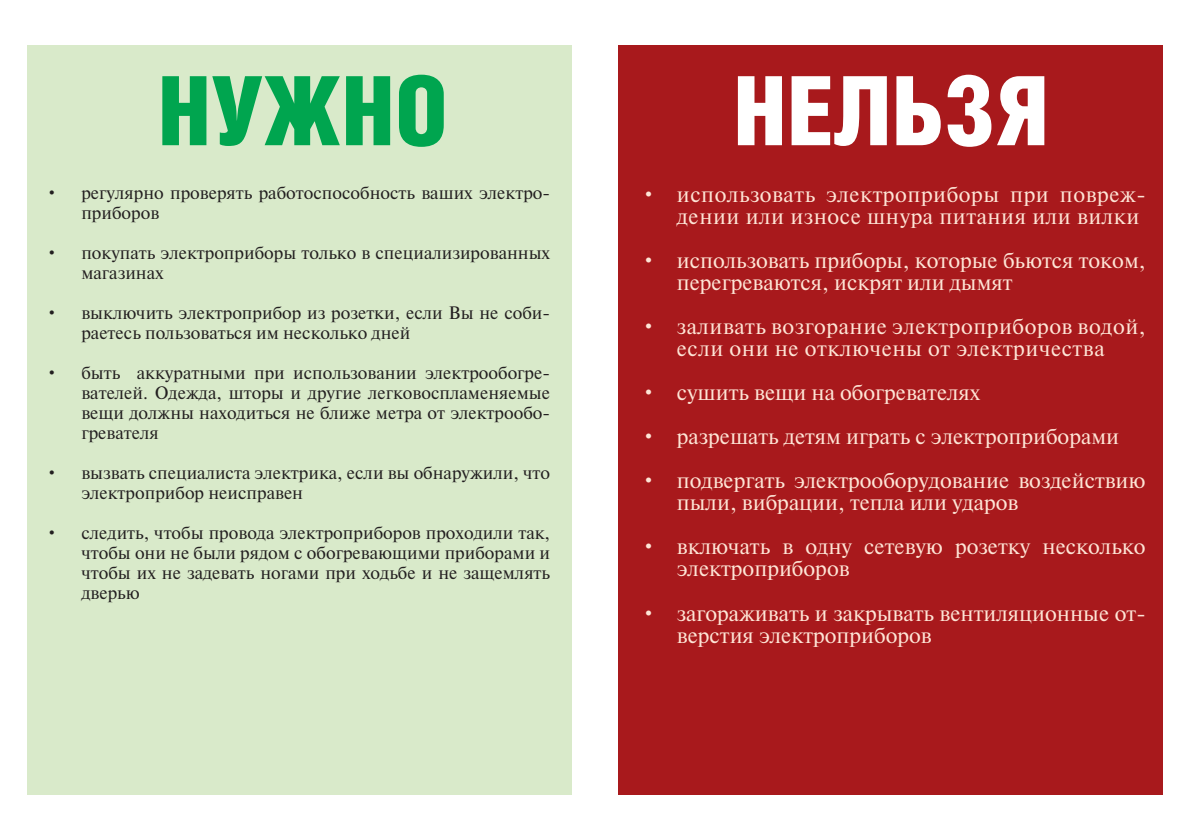
<style>
.page{position:relative;width:1191px;height:840px;background:#fff}
.page>*{position:absolute;margin:0;border:0;box-sizing:border-box;transform-origin:0 0}
.t1{font:900 96px "Helios Cond";color:#fff}
.t2{font:900 96px "Helios Cond";color:#00a54f}
.t3{font:22px/22px "Newton C";color:#fee5d6}
.t4{font:22px/22px "Newton C";letter-spacing:.025em;color:#fee5d6;text-align:right}
.t5{font:18px/20px "Newton C";color:#231f20}
</style>
<div class="page">
<div style="left:27px;top:45px;width:544px;height:749px;background:#d9eaca"></div>
<div style="left:618px;top:45px;width:544px;height:749px;background:#a8191c"></div>
<h1 class="t2" style="left:157px;top:56px;width:292px">НУЖНО</h1>
<h1 class="t1" style="left:733px;top:56px;width:317px">НЕЛЬЗЯ</h1>
<p class="t5" style="left:81px;top:183px;width:470px;text-indent:-36px">• регулярно проверять работоспособность ваших электро&shy;приборов</p>
<p class="t5" style="left:81px;top:243px;width:470px;text-indent:-36px">• покупать электроприборы только в специализированных магазинах</p>
<p class="t5" style="left:81px;top:303px;width:470px;text-indent:-36px">• выключить электроприбор из розетки, если Вы не соби&shy;раетесь пользоваться им несколько дней</p>
<p class="t5" style="left:81px;top:363px;width:470px;text-align:justify;text-indent:-36px">• быть аккуратными при использовании электрообогре&shy;вателей. Одежда, шторы и другие легковоспламеняемые вещи должны находиться не ближе метра от электрообо&shy;гревателя</p>
<p class="t5" style="left:81px;top:463px;width:470px;text-indent:-36px">• вызвать специалиста электрика, если вы обнаружили, что электроприбор неисправен</p>
<p class="t5" style="left:81px;top:523px;width:470px;text-align:justify;text-indent:-36px">• следить, чтобы провода электроприборов проходили так, чтобы они не были рядом с обогревающими приборами и чтобы их не задевать ногами при ходьбе и не защемлять дверью</p>
<p class="t4" style="left:641px;top:183px;width:506px">• использовать электроприборы при повреж&shy;дении или износе шнура питания или вилки</p>
<p class="t3" style="left:677px;top:249px;width:470px;text-indent:-36px">• использовать приборы, которые бьются током, перегреваются, искрят или дымят</p>
<p class="t4" style="left:641px;top:315px;width:506px;text-align:center">• заливать возгорание электроприборов водой, если они не отключены от электричества</p>
<p class="t3" style="left:641px;top:381px;width:341px">• сушить вещи на обогревателях</p>
<p class="t3" style="left:641px;top:425px;width:480px">• разрешать детям играть с электроприборами</p>
<p class="t3" style="left:677px;top:469px;width:470px;text-indent:-36px">• подвергать электрооборудование воздействию пыли, вибрации, тепла или ударов</p>
<p class="t3" style="left:677px;top:535px;width:470px;text-indent:-36px">• включать в одну сетевую розетку несколько электроприборов</p>
<p class="t3" style="left:677px;top:601px;width:470px;text-indent:-36px">• загораживать и закрывать вентиляционные от&shy;верстия электроприборов</p>
</div>
